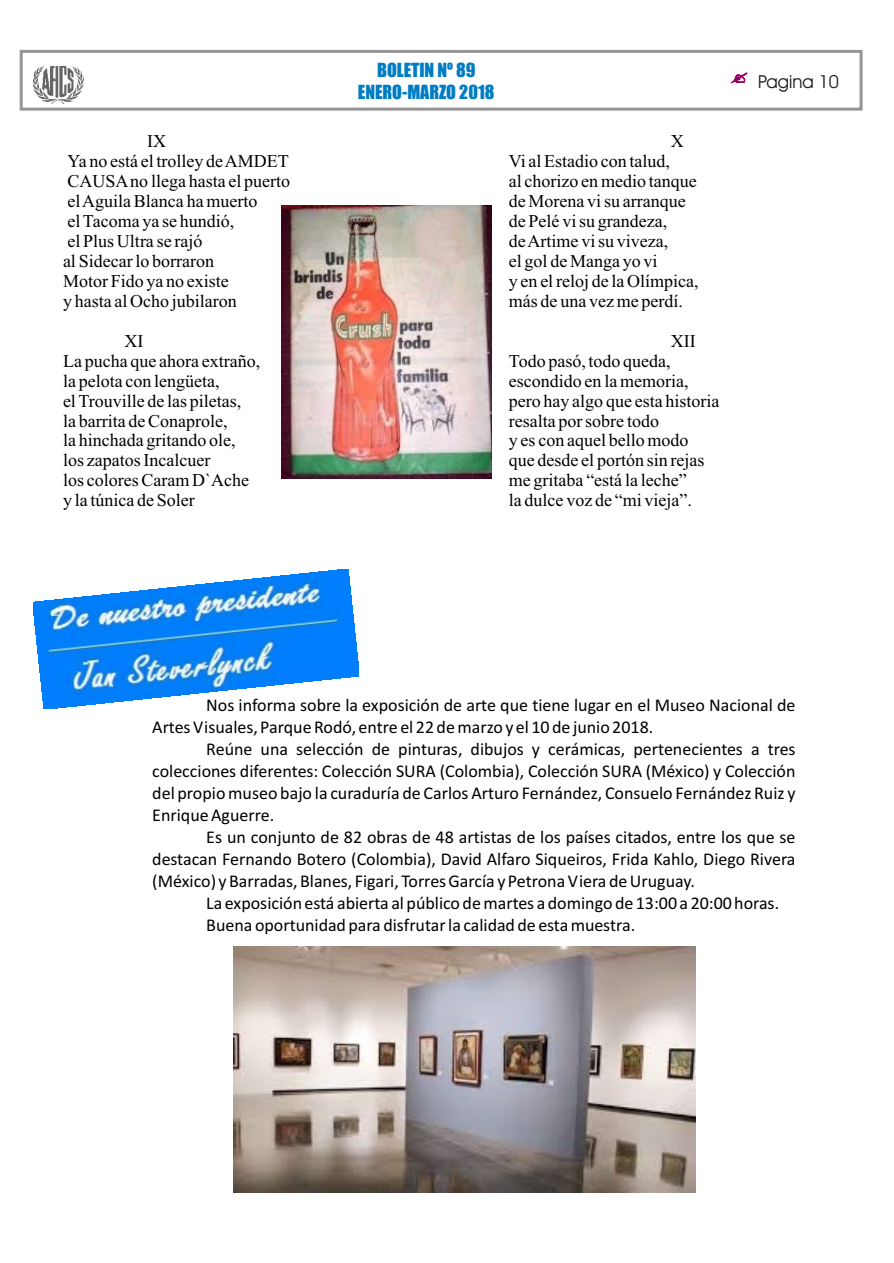
<style>
.page{position:relative;width:894px;height:1263px;background:#fff}
.page>*{position:absolute;margin:0;border:0;box-sizing:border-box;transform-origin:0 0}
.t1{font:18px/21.9px "Calibri";color:#000}
.t2{font:18px "Times New Roman";color:#000}
.t3{font:18px/21.9px "Impact";color:#007dc2;text-align:center}
.t4{font:18px "Avant Garde Bk BT";color:#1f1a17}
</style>
<div class="page">
<div style="left:20px;top:50px;width:843px;height:61px;border:3px solid #969494"></div>
<svg style="left:731px;top:73px;width:16px;height:10px"></svg>
<img style="left:34px;top:66px;width:49px;height:38px">
<img style="left:281px;top:206px;width:210px;height:273px">
<img style="left:33px;top:570px;width:326px;height:139px">
<img style="left:234px;top:946px;width:462px;height:246px">
<p class="t3" style="left:358px;top:60px;width:138px">BOLETIN Nº 89<br>ENERO-MARZO 2018</p>
<p class="t2" style="left:147px;top:135px;width:20px">IX</p>
<p class="t2" style="left:671px;top:135px;width:14px">X</p>
<p class="t2" style="left:68px;top:155px;width:223px">Ya no está el trolley de AMDET</p>
<p class="t2" style="left:509px;top:155px;width:163px">Vi al Estadio con talud,</p>
<p class="t2" style="left:68px;top:175px;width:224px">CAUSA no llega hasta el puerto</p>
<p class="t2" style="left:509px;top:175px;width:189px">al chorizo en medio tanque</p>
<p class="t2" style="left:68px;top:195px;width:191px">el Aguila Blanca ha muerto</p>
<p class="t2" style="left:509px;top:195px;width:178px">de Morena vi su arranque</p>
<p class="t2" style="left:68px;top:215px;width:168px">el Tacoma ya se hundió,</p>
<p class="t2" style="left:509px;top:215px;width:160px">de Pelé vi su grandeza,</p>
<p class="t2" style="left:68px;top:235px;width:136px">el Plus Ultra se rajó</p>
<p class="t2" style="left:509px;top:235px;width:161px">de Artime vi su viveza,</p>
<p class="t2" style="left:63px;top:255px;width:153px">al Sidecar lo borraron</p>
<p class="t2" style="left:509px;top:255px;width:150px">el gol de Manga yo vi</p>
<p class="t2" style="left:63px;top:274px;width:167px">Motor Fido ya no existe</p>
<p class="t2" style="left:509px;top:274px;width:191px">y en el reloj de la Olímpica,</p>
<p class="t2" style="left:63px;top:294px;width:175px">y hasta al Ocho jubilaron</p>
<p class="t2" style="left:509px;top:294px;width:175px">más de una vez me perdí.</p>
<p class="t2" style="left:125px;top:334px;width:20px">XI</p>
<p class="t2" style="left:671px;top:334px;width:26px">XII</p>
<p class="t2" style="left:63px;top:354px;width:199px">La pucha que ahora extraño,</p>
<p class="t2" style="left:509px;top:354px;width:163px">Todo pasó, todo queda,</p>
<p class="t2" style="left:63px;top:374px;width:158px">la pelota con lengüeta,</p>
<p class="t2" style="left:509px;top:374px;width:181px">escondido en la memoria,</p>
<p class="t2" style="left:63px;top:394px;width:180px">el Trouville de las piletas,</p>
<p class="t2" style="left:509px;top:394px;width:212px">pero hay algo que esta historia</p>
<p class="t2" style="left:63px;top:414px;width:166px">la barrita de Conaprole,</p>
<p class="t2" style="left:509px;top:414px;width:152px">resalta por sobre todo</p>
<p class="t2" style="left:63px;top:434px;width:174px">la hinchada gritando ole,</p>
<p class="t2" style="left:509px;top:434px;width:181px">y es con aquel bello modo</p>
<p class="t2" style="left:63px;top:454px;width:149px">los zapatos Incalcuer</p>
<p class="t2" style="left:509px;top:454px;width:197px">que desde el portón sin rejas</p>
<p class="t2" style="left:63px;top:474px;width:188px">los colores Caram D`Ache</p>
<p class="t2" style="left:509px;top:474px;width:179px">me gritaba “está la leche”</p>
<p class="t2" style="left:63px;top:494px;width:133px">y la túnica de Soler</p>
<p class="t2" style="left:509px;top:494px;width:184px">la dulce voz de “mi vieja”.</p>
<p class="t4" style="left:758px;top:74px;width:82px">Pagina 10</p>
<p class="t1" style="left:152px;top:696px;width:645px;text-indent:54px">Nos informa sobre la exposición de arte que tiene lugar en el Museo Nacional de<br>Artes Visuales, Parque Rodó, entre el 22 de marzo y el 10 de junio 2018.</p>
<p class="t1" style="left:152px;top:740px;width:645px;text-align:justify;text-indent:54px">Reúne una selección de pinturas, dibujos y cerámicas, pertenecientes a tres colecciones diferentes: Colección SURA (Colombia), Colección SURA (México) y Colección del propio museo bajo la curaduría de Carlos Arturo Fernández, Consuelo Fernández Ruiz y Enrique Aguerre.</p>
<p class="t1" style="left:152px;top:827px;width:645px;text-align:justify;text-indent:54px">Es un conjunto de 82 obras de 48 artistas de los países citados, entre los que se destacan Fernando Botero (Colombia), David Alfaro Siqueiros, Frida Kahlo, Diego Rivera (México) y Barradas, Blanes, Figari, Torres García y Petrona Viera de Uruguay.</p>
<p class="t1" style="left:206px;top:893px;width:574px">La exposición está abierta al público de martes a domingo de 13:00 a 20:00 horas.<br>Buena oportunidad para disfrutar la calidad de esta muestra.</p>
</div>
